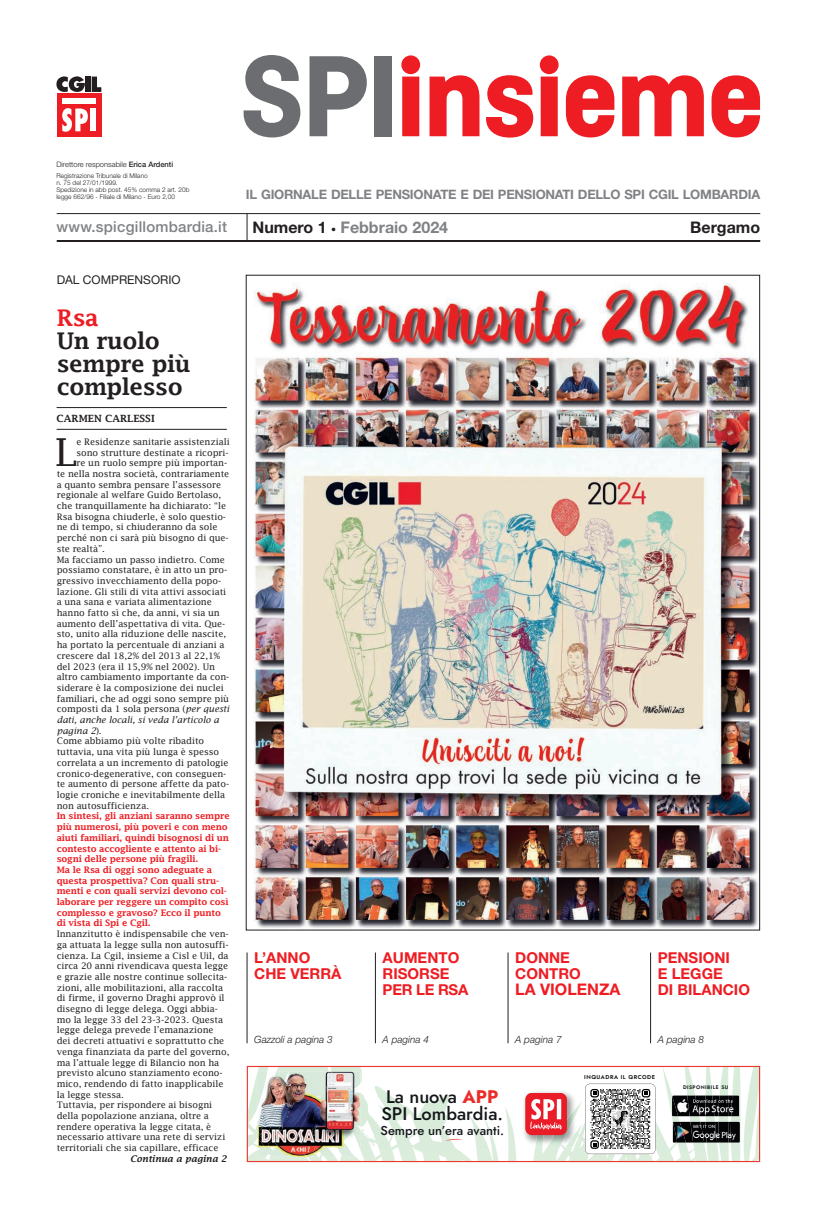
<style>
.page{position:relative;width:817px;height:1219px;background:#fff}
.page>*{position:absolute;margin:0;border:0;box-sizing:border-box;transform-origin:0 0}
.t1{font:38.6px "Lucida Fax";color:#231f20}
.t2{font:600 23px/23px "Lucida Fax";letter-spacing:-.02em;color:#231f20}
.t3{font:600 23px "Lucida Fax";color:#ee1d23}
.t4{font:18.2px/17.5px "Jost";color:#14171a}
.t5{font:700 16px "Helvetica Neue LT Std";color:#808285}
.t6{font:700 16px "Helvetica Neue LT Std";color:#ee1d23}
.t7{font:700 16px "Helvetica Neue LT Std";color:#231f20}
.t8{font:700 15px/16px "Helvetica Neue LT Std";color:#ee1d23}
.t9{font:500 15px "Helvetica Neue LT Std";letter-spacing:.015em;color:#808285}
.t10{font:700 13px "Helvetica Neue LT Std";letter-spacing:-.02em;color:#808285}
.t11{font:12.9px "Jost";color:#14171a}
.t12{font:12px "Helvetica Neue LT Std";color:#231f20}
.t13{font:italic 300 10px "Helvetica Neue LT Std";color:#231f20}
.t14{font:600 10px "Lucida Fax";color:#231f20}
.t15{font:9px/10.7px "Lucida Fax";letter-spacing:-.01em;color:#231f20}
.t16{font:600 9px/10.7px "Lucida Fax";letter-spacing:-.02em;color:#ee1d23}
.t17{font:italic 9px "Lucida Fax";letter-spacing:-.01em;color:#231f20}
.t18{font:italic 600 9px "Lucida Fax";color:#231f20}
.t19{font:300 7.5px "Helvetica Neue LT Std";color:#231f20}
.t20{font:300 6.5px/7px "Helvetica Neue LT Std";color:#231f20}
.t21{font:600 5.6px "Jost";letter-spacing:.09em;color:#14171a}
.t22{font:600 5.1px "Jost";letter-spacing:.09em;color:#14171a}
.s1{font-weight:500}
.s2{color:#231f20}
.s3{font-size:10px;color:#231f20}
.s4{font-style:italic}
.s5{font-style:normal}
.s6{color:#eb2c29}
</style>
<div class="page">
<div style="left:57px;top:93px;width:44px;height:44px;background:#ee1d23"></div>
<svg style="left:56px;top:76px;width:29px;height:16px"></svg>
<div style="left:86px;top:76px;width:5px;height:16px;background:#231f20"></div>
<svg style="left:92px;top:76px;width:9px;height:16px"></svg>
<svg style="left:62px;top:108px;width:26px;height:24px"></svg>
<div style="left:91px;top:109px;width:5px;height:22px;background:#fff"></div>
<div style="left:62px;top:99px;width:34px;height:5px;background:#fff"></div>
<hr style="left:57px;top:240px;width:703px;height:2px;background:#231f20">
<svg style="left:247px;top:214px;width:1px;height:26px"></svg>
<hr style="left:57px;top:213px;width:703px;height:1px;background:#231f20">
<svg style="left:243px;top:55px;width:57px;height:82px"></svg>
<svg style="left:309px;top:56px;width:58px;height:80px"></svg>
<div style="left:374px;top:56px;width:17px;height:80px;background:#6c6d70"></div>
<svg style="left:401px;top:55px;width:19px;height:81px;background:#f04146"></svg>
<svg style="left:429px;top:75px;width:50px;height:61px"></svg>
<svg style="left:486px;top:75px;width:47px;height:63px"></svg>
<svg style="left:539px;top:55px;width:19px;height:81px;background:#f04247"></svg>
<svg style="left:565px;top:75px;width:49px;height:62px"></svg>
<svg style="left:622px;top:75px;width:81px;height:61px"></svg>
<svg style="left:711px;top:75px;width:48px;height:62px"></svg>
<svg style="left:247px;top:1066px;width:513px;height:96px"></svg>
<hr style="left:247px;top:952px;width:1px;height:91px;background:#231f20">
<hr style="left:650px;top:952px;width:1px;height:91px;background:#231f20">
<hr style="left:375px;top:952px;width:1px;height:91px;background:#231f20">
<hr style="left:507px;top:952px;width:1px;height:91px;background:#231f20">
<hr style="left:57px;top:407px;width:170px;height:1px;background:#231f20">
<hr style="left:57px;top:429px;width:170px;height:1px;background:#231f20">
<img style="left:253px;top:282px;width:504px;height:646px">
<p class="t19" style="left:56px;top:160px;width:118px">Direttore responsabile <span class="s1">Erica Ardenti</span></p>
<p class="t20" style="left:56px;top:172px;width:134px">Registrazione Tribunale di Milano<br>n. 75 del 27/01/1999.<br>Spedizione in abb post. 45% comma 2 art. 20b legge 662/96 - Filiale di Milano - Euro 2,00</p>
<h3 class="t10" style="left:246px;top:186px;width:515px">IL GIORNALE DELLE PENSIONATE E DEI PENSIONATI DELLO SPI CGIL LOMBARDIA</h3>
<h3 class="t9" style="left:57px;top:218px;width:172px">www.spicgillombardia.it</h3>
<h3 class="t5" style="left:252px;top:217px;width:197px"><span class="s2">Numero 1</span> <span class="s3">•</span> Febbraio 2024</h3>
<h3 class="t7" style="left:690px;top:217px;width:71px">Bergamo</h3>
<h3 class="t12" style="left:57px;top:272px;width:125px">DAL COMPRENSORIO</h3>
<h2 class="t3" style="left:57px;top:304px;width:44px">Rsa</h2>
<h2 class="t2" style="left:57px;top:329px;width:135px">Un ruolo sempre più complesso</h2>
<p class="t14" style="left:57px;top:413px;width:100px">CARMEN CARLESSI</p>
<h1 class="t1" style="left:55px;top:430px;width:24px">L</h1>
<p class="t15" style="left:77px;top:436px;width:155px">e Residenze sanitarie assistenziali</p>
<p class="t15" style="left:77px;top:447px;width:153px">sono strutture destinate a ricopri-</p>
<p class="t15" style="left:77px;top:458px;width:152px">re un ruolo sempre più importan-</p>
<p class="t15" style="left:57px;top:468px;width:174px">te nella nostra società, contrariamente</p>
<p class="t15" style="left:57px;top:479px;width:166px">a quanto sembra pensare l’assessore</p>
<p class="t15" style="left:57px;top:490px;width:166px">regionale al welfare Guido Bertolaso,</p>
<p class="t15" style="left:57px;top:500px;width:171px">che tranquillamente ha dichiarato: “le</p>
<p class="t15" style="left:57px;top:511px;width:171px">Rsa bisogna chiuderle, è solo questio-</p>
<p class="t15" style="left:57px;top:522px;width:162px">ne di tempo, si chiuderanno da sole</p>
<p class="t15" style="left:57px;top:532px;width:173px">perché non ci sarà più bisogno di que-</p>
<p class="t15" style="left:57px;top:543px;width:50px">ste realtà”.</p>
<p class="t15" style="left:57px;top:554px;width:170px">Ma facciamo un passo indietro. Come</p>
<p class="t15" style="left:57px;top:565px;width:172px">possiamo constatare, è in atto un pro-</p>
<p class="t15" style="left:57px;top:575px;width:166px">gressivo invecchiamento della popo-</p>
<p class="t15" style="left:57px;top:586px;width:171px">lazione. Gli stili di vita attivi associati</p>
<p class="t15" style="left:57px;top:597px;width:156px">a una sana e variata alimentazione</p>
<p class="t15" style="left:57px;top:607px;width:164px">hanno fatto sì che, da anni, vi sia un</p>
<p class="t15" style="left:57px;top:618px;width:170px">aumento dell’aspettativa di vita. Que-</p>
<p class="t15" style="left:57px;top:629px;width:171px">sto, unito alla riduzione delle nascite,</p>
<p class="t15" style="left:57px;top:639px;width:169px">ha portato la percentuale di anziani a</p>
<p class="t15" style="left:57px;top:650px;width:165px">crescere dal 18,2% del 2013 al 22,1%</p>
<p class="t15" style="left:57px;top:661px;width:160px">del 2023 (era il 15,9% nel 2002). Un</p>
<p class="t15" style="left:57px;top:672px;width:174px">altro cambiamento importante da con-</p>
<p class="t15" style="left:57px;top:682px;width:169px">siderare è la composizione dei nuclei</p>
<p class="t15" style="left:57px;top:693px;width:174px">familiari, che ad oggi sono sempre più</p>
<p class="t15" style="left:57px;top:704px;width:174px">composti da 1 sola persona (<span class="s4">per questi</span></p>
<p class="t17" style="left:57px;top:715px;width:164px">dati, anche locali, si veda l’articolo a</p>
<p class="t17" style="left:57px;top:725px;width:47px">pagina 2<span class="s5">).</span></p>
<p class="t15" style="left:57px;top:736px;width:149px">Come abbiamo più volte ribadito</p>
<p class="t15" style="left:57px;top:746px;width:164px">tuttavia, una vita più lunga è spesso</p>
<p class="t15" style="left:57px;top:757px;width:173px">correlata a un incremento di patologie</p>
<p class="t15" style="left:57px;top:768px;width:171px">cronico-degenerative, con conseguen-</p>
<p class="t15" style="left:57px;top:779px;width:174px">te aumento di persone affette da pato-</p>
<p class="t15" style="left:57px;top:789px;width:170px">logie croniche e inevitabilmente della</p>
<p class="t15" style="left:57px;top:800px;width:94px">non autosufficienza.</p>
<p class="t16" style="left:57px;top:811px;width:174px">In sintesi, gli anziani saranno sempre più numerosi, più poveri e con meno aiuti familiari, quindi bisognosi di un contesto accogliente e attento ai bi&shy;sogni delle persone più fragili.<br>Ma le Rsa di oggi sono adeguate a questa prospettiva? Con quali stru&shy;menti e con quali servizi devono col&shy;laborare per reggere un compito così complesso e gravoso? Ecco il punto di vista di Spi e Cgil.</p>
<p class="t15" style="left:57px;top:928px;width:174px">Innanzitutto è indispensabile che ven&shy;ga attuata la legge sulla non autosuffi&shy;cienza. La Cgil, insieme a Cisl e Uil, da circa 20 anni rivendicava questa legge e grazie alle nostre continue sollecita&shy;zioni, alle mobilitazioni, alla raccolta di firme, il governo Draghi approvò il disegno di legge delega. Oggi abbia&shy;mo la legge 33 del 23-3-2023. Questa legge delega prevede l’emanazione dei decreti attuativi e soprattutto che venga finanziata da parte del governo, ma l’attuale legge di Bilancio non ha previsto alcuno stanziamento econo&shy;mico, rendendo di fatto inapplicabile la legge stessa.<br>Tuttavia, per rispondere ai bisogni della popolazione anziana, oltre a rendere operativa la legge citata, è necessario attivare una rete di servizi territoriali che sia capillare, efficace</p>
<p class="t18" style="left:130px;top:1154px;width:98px">Continua a pagina 2</p>
<h3 class="t8" style="left:254px;top:949px;width:89px">L’ANNO<br>CHE VERRÀ</h3>
<p class="t13" style="left:254px;top:1034px;width:80px">Gazzoli a pagina 3</p>
<h3 class="t8" style="left:382px;top:949px;width:87px">AUMENTO<br>RISORSE<br>PER LE RSA</h3>
<h3 class="t8" style="left:515px;top:949px;width:67px">DONNE<br>CONTRO</h3>
<h3 class="t6" style="left:515px;top:980px;width:107px">LA VIOLENZA</h3>
<h3 class="t8" style="left:657px;top:949px;width:94px">PENSIONI<br>E LEGGE<br>DI BILANCIO</h3>
<p class="t13" style="left:382px;top:1034px;width:48px">A pagina 4</p>
<p class="t13" style="left:515px;top:1034px;width:48px">A pagina 7</p>
<h3 class="t4" style="left:381px;top:1088px;width:123px">La nuova <span class="s6">APP<br></span>SPI Lombardia.</h3>
<h3 class="t11" style="left:380px;top:1122px;width:125px">Sempre un’era avanti.</h3>
<p class="t13" style="left:657px;top:1034px;width:48px">A pagina 8</p>
<p class="t21" style="left:584px;top:1073px;width:72px">INQUADRA IL QRCODE</p>
<p class="t22" style="left:683px;top:1084px;width:47px">DISPONIBILE SU</p>
</div>
